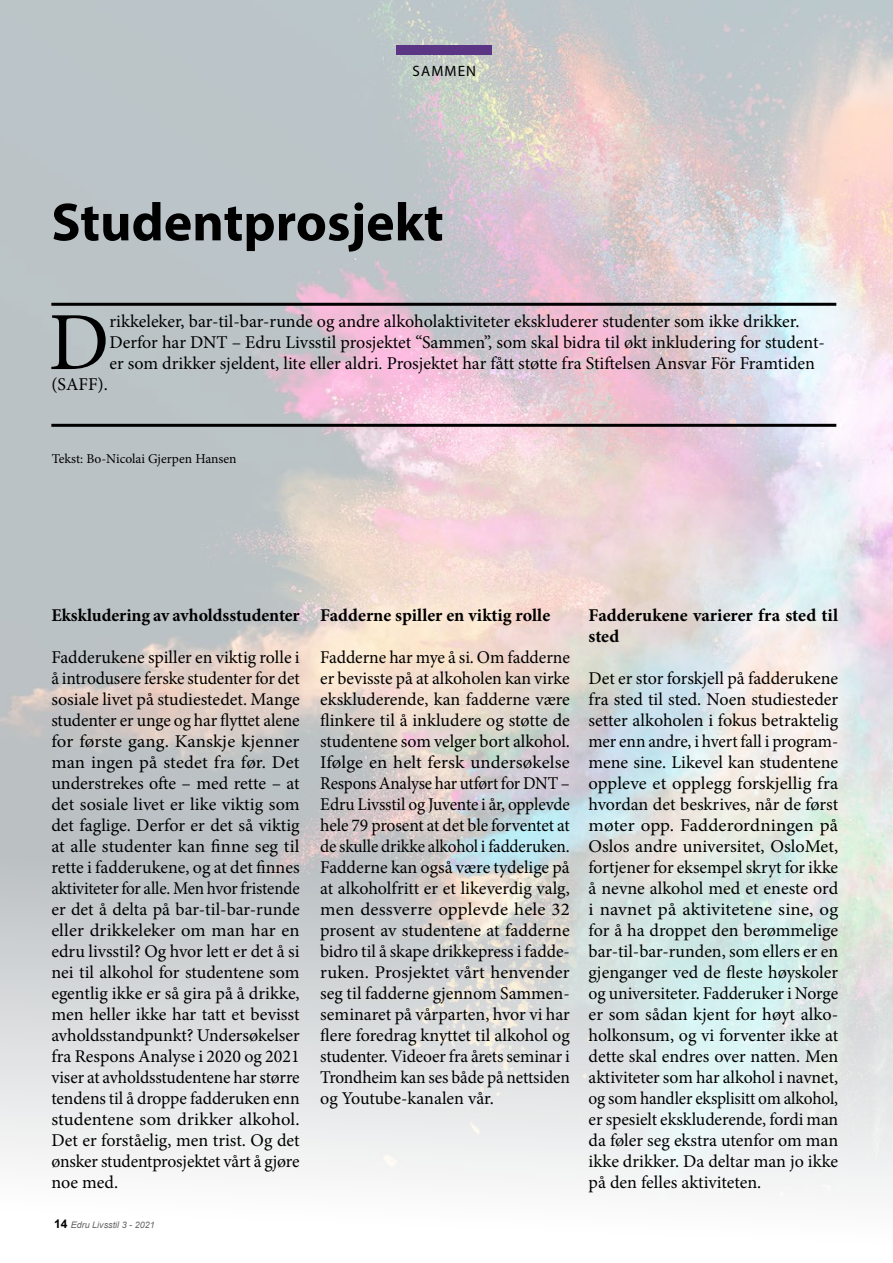
<style>
.page{position:relative;width:893px;height:1263px;background:#fff}
.page>*{position:absolute;margin:0;border:0;box-sizing:border-box;transform-origin:0 0}
.t1{font:82.65px "Minion Pro";color:#000}
.t2{font:700 54px "Myriad Pro";color:#000}
.t3{font:18px/21px "Minion Pro";letter-spacing:-.005em;color:#000;text-align:justify}
.t4{font:700 18px/21px "Minion Pro";letter-spacing:-.005em;color:#000}
.t5{font:15px "Myriad Pro";letter-spacing:.075em;color:#000}
.t6{font:13.5px "Minion Pro";color:#000}
.t7{font:italic 9px "Arial";color:#646363}
.s1{font-weight:700;font-style:normal;font-size:12px;color:#000}
</style>
<div class="page">
<img style="left:0;top:0;width:893px;height:1191px">
<div style="left:396px;top:45px;width:96px;height:10px;background:#5b3684"></div>
<hr style="left:51px;top:303px;width:785px;height:3px;background:#000">
<hr style="left:51px;top:424px;width:785px;height:3px;background:#000">
<p class="t5" style="left:413px;top:62px;width:65px">SAMMEN</p>
<h2 class="t2" style="left:51px;top:187px;width:394px">Studentprosjekt</h2>
<h1 class="t1" style="left:49px;top:287px;width:62px">D</h1>
<p class="t3" style="left:109px;top:311px;width:717px;text-align:left">rikkeleker, bar-til-bar-runde og andre alkoholaktiviteter ekskluderer studenter som ikke drikker.<br>Derfor har DNT – Edru Livsstil prosjektet “Sammen”, som skal bidra til økt inkludering for student&shy;er som drikker sjeldent, lite eller aldri. Prosjektet har fått støtte fra Stiftelsen Ansvar För Framtiden</p>
<p class="t3" style="left:51px;top:374px;width:58px">(SAFF).</p>
<p class="t6" style="left:52px;top:449px;width:186px">Tekst: Bo-Nicolai Gjerpen Hansen</p>
<p class="t4" style="left:51px;top:605px;width:250px">Ekskludering av avholdsstudenter</p>
<p class="t3" style="left:51px;top:647px;width:250px">Fadderukene spiller en viktig rolle i å introdusere ferske studenter for det sosiale livet på studiestedet. Mange studenter er unge og har flyttet alene for første gang. Kanskje kjenner man ingen på stedet fra før. Det understrekes ofte – med rette – at det sosiale livet er like viktig som det faglige. Derfor er det så viktig at alle studenter kan finne seg til rette i fadderukene, og at det finnes aktiviteter for alle. Men hvor fristende er det å delta på bar-til-bar-runde eller drikkeleker om man har en edru livsstil? Og hvor lett er det å si nei til alkohol for studentene som egentlig ikke er så gira på å drikke, men heller ikke har tatt et bevisst avholdsstandpunkt? Undersøkelser fra Respons Analyse i 2020 og 2021 viser at avholdsstudentene har større tendens til å droppe fadderuken enn studentene som drikker alkohol.<br>Det er forståelig, men trist. Og det ønsker studentprosjektet vårt å gjøre noe med.</p>
<p class="t7" style="left:54px;top:1219px;width:102px"><span class="s1">14</span> Edru Livsstil 3 - 2021</p>
<p class="t4" style="left:320px;top:605px;width:232px">Fadderne spiller en viktig rolle</p>
<p class="t3" style="left:320px;top:647px;width:251px">Fadderne har mye å si. Om fadderne er bevisste på at alkoholen kan virke ekskluderende, kan fadderne være flinkere til å inkludere og støtte de studentene som velger bort alkohol.<br>Ifølge en helt fersk undersøkelse Respons Analyse har utført for DNT – Edru Livsstil og Juvente i år, opplevde hele 79 prosent at det ble forventet at de skulle drikke alkohol i fadderuken.<br>Fadderne kan også være tydelige på at alkoholfritt er et likeverdig valg, men dessverre opplevde hele 32 prosent av studentene at fadderne bidro til å skape drikkepress i fadde&shy;ruken. Prosjektet vårt henvender seg til fadderne gjennom Sammen&shy;seminaret på vårparten, hvor vi har flere foredrag knyttet til alkohol og studenter. Videoer fra årets seminar i Trondheim kan ses både på nettsiden og Youtube-kanalen vår.</p>
<p class="t4" style="left:589px;top:605px;width:251px">Fadderukene varierer fra sted til sted</p>
<p class="t3" style="left:589px;top:668px;width:251px">Det er stor forskjell på fadderukene fra sted til sted. Noen studiesteder setter alkoholen i fokus betraktelig mer enn andre, i hvert fall i program&shy;mene sine. Likevel kan studentene oppleve et opplegg forskjellig fra hvordan det beskrives, når de først møter opp. Fadderordningen på Oslos andre universitet, OsloMet, fortjener for eksempel skryt for ikke å nevne alkohol med et eneste ord i navnet på aktivitetene sine, og for å ha droppet den berømmelige bar-til-bar-runden, som ellers er en gjenganger ved de fleste høyskoler og universiteter. Fadderuker i Norge er som sådan kjent for høyt alko&shy;holkonsum, og vi forventer ikke at dette skal endres over natten. Men aktiviteter som har alkohol i navnet, og som handler eksplisitt om alkohol, er spesielt ekskluderende, fordi man da føler seg ekstra utenfor om man ikke drikker. Da deltar man jo ikke på den felles aktiviteten.</p>
</div>
